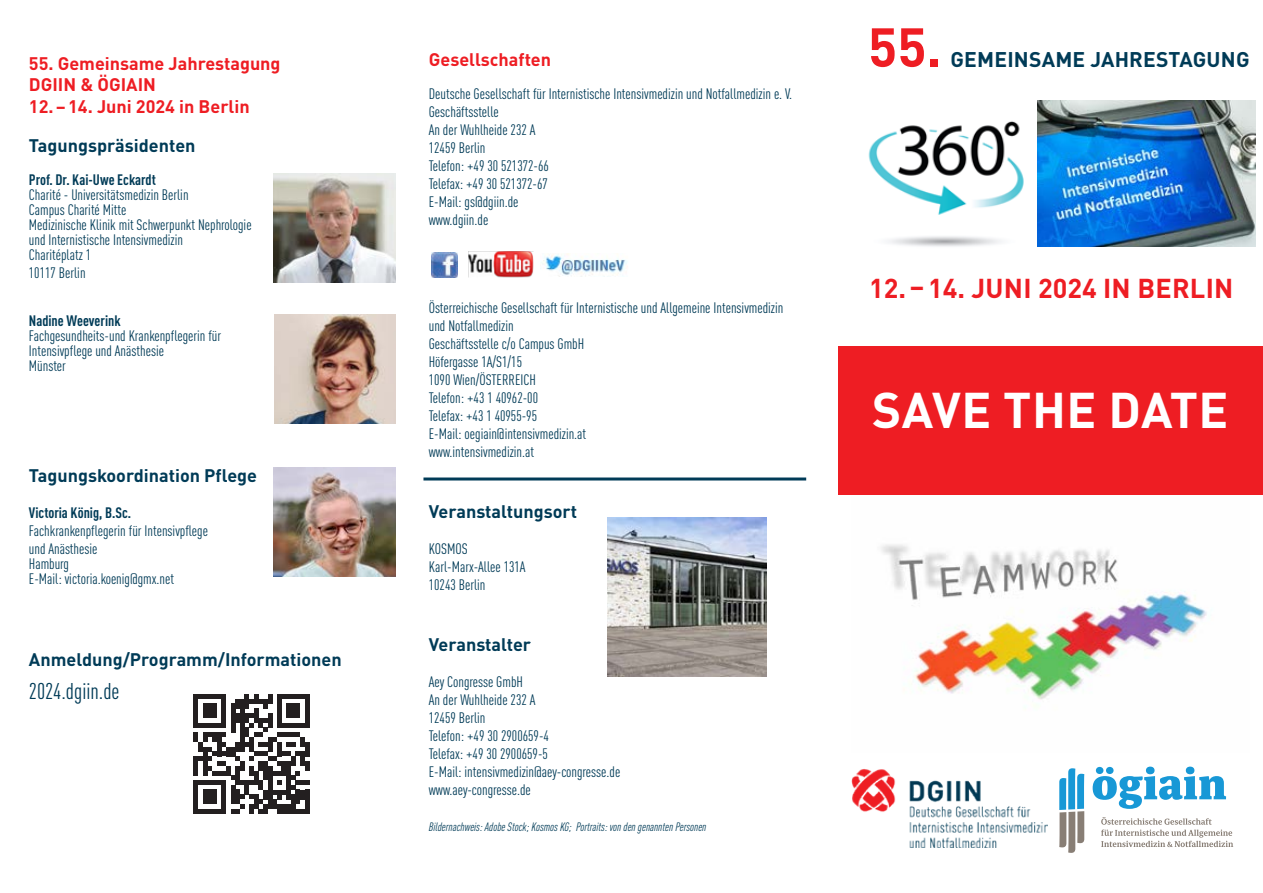
<style>
.page{position:relative;width:1263px;height:893px;background:#fff}
.page>*{position:absolute;margin:0;border:0;box-sizing:border-box;transform-origin:0 0}
.t1{font:700 54px "DIN Pro";color:#ee1d23}
.t2{font:700 49.5px "DIN Pro";letter-spacing:.01em;color:#fff}
.t3{font:700 27px "DIN Pro";letter-spacing:.01em;color:#ee1d23}
.t4{font:condensed 22.5px "DIN Pro";color:#003b57}
.t5{font:700 21px "DIN Pro";letter-spacing:.01em;color:#003b57}
.t6{font:700 18px "DIN Pro";color:#003b57}
.t7{font:700 18px/21.6px "DIN Pro";color:#ee1d23}
.t8{font:condensed 15px/18px "DIN Pro";color:#003b57}
.t9{font:700 condensed 15px "DIN Pro";color:#003b57}
.t10{font:italic condensed 12px "DIN Pro";color:#003b57}
</style>
<div class="page">
<img style="left:851px;top:769px;width:196px;height:78px">
<svg style="left:1059px;top:768px;width:25px;height:85px"></svg>
<svg style="left:1101px;top:817px;width:132px;height:30px"></svg>
<svg style="left:1093px;top:767px;width:133px;height:42px"></svg>
<img style="left:432px;top:252px;width:25px;height:26px">
<img style="left:607px;top:517px;width:159px;height:159px">
<img style="left:468px;top:251px;width:66px;height:27px">
<hr style="left:423px;top:477px;width:383px;height:3px;background:#003b57">
<img style="left:273px;top:173px;width:122px;height:109px">
<img style="left:274px;top:315px;width:121px;height:108px">
<img style="left:273px;top:468px;width:122px;height:109px">
<img style="left:868px;top:100px;width:181px;height:147px">
<img style="left:541px;top:253px;width:87px;height:24px">
<img style="left:1037px;top:101px;width:218px;height:145px">
<img style="left:881px;top:544px;width:326px;height:156px">
<div style="left:839px;top:347px;width:424px;height:148px;background:#ee1d23"></div>
<hr style="left:194px;top:694px;width:4px;height:29px;background:#231f20">
<div style="left:203px;top:704px;width:5px;height:14px;background:#231f20"></div>
<hr style="left:208px;top:704px;width:4px;height:14px;background:#231f20">
<div style="left:212px;top:704px;width:5px;height:14px;background:#231f20"></div>
<svg style="left:198px;top:694px;width:23px;height:5px"></svg>
<div style="left:221px;top:694px;width:5px;height:29px;background:#231f20"></div>
<hr style="left:231px;top:704px;width:4px;height:19px;background:#231f20">
<div style="left:235px;top:699px;width:5px;height:9px;background:#231f20"></div>
<div style="left:240px;top:699px;width:5px;height:24px;background:#231f20"></div>
<hr style="left:245px;top:694px;width:4px;height:14px;background:#231f20">
<hr style="left:254px;top:694px;width:4px;height:10px;background:#231f20">
<hr style="left:254px;top:708px;width:4px;height:15px;background:#231f20">
<svg style="left:249px;top:699px;width:14px;height:5px"></svg>
<div style="left:263px;top:699px;width:5px;height:9px;background:#231f20"></div>
<hr style="left:268px;top:694px;width:4px;height:10px;background:#231f20">
<div style="left:277px;top:694px;width:5px;height:29px;background:#231f20"></div>
<div style="left:286px;top:704px;width:5px;height:14px;background:#231f20"></div>
<div style="left:291px;top:704px;width:5px;height:14px;background:#231f20"></div>
<hr style="left:296px;top:704px;width:4px;height:14px;background:#231f20">
<svg style="left:282px;top:694px;width:23px;height:5px"></svg>
<hr style="left:305px;top:694px;width:4px;height:29px;background:#231f20">
<svg style="left:194px;top:713px;width:115px;height:101px"></svg>
<hr style="left:305px;top:790px;width:4px;height:14px;background:#231f20">
<hr style="left:305px;top:804px;width:4px;height:10px;background:#231f20">
<p class="t7" style="left:29px;top:51px;width:253px">55. Gemeinsame Jahrestagung<br>DGIIN &amp; ÖGIAIN<br>12.–14. Juni 2024 in Berlin</p>
<p class="t6" style="left:29px;top:132px;width:168px">Tagungspräsidenten</p>
<p class="t9" style="left:29px;top:169px;width:128px">Prof. Dr. Kai-Uwe Eckardt</p>
<p class="t8" style="left:29px;top:187px;width:224px;line-height:15px">Charité - Universitätsmedizin Berlin<br>Campus Charité Mitte<br>Medizinische Klinik mit Schwerpunkt Nephrologie und Internistische Intensivmedizin<br>Charitéplatz 1</p>
<p class="t8" style="left:29px;top:263px;width:58px">10117 Berlin</p>
<p class="t9" style="left:29px;top:310px;width:93px">Nadine Weeverink</p>
<p class="t8" style="left:29px;top:328px;width:194px;line-height:15px">Fachgesundheits-und Krankenpflegerin für<br>Intensivpflege und Anästhesie<br>Münster</p>
<p class="t6" style="left:29px;top:462px;width:230px">Tagungskoordination Pflege</p>
<p class="t9" style="left:29px;top:502px;width:104px">Victoria König, B.Sc.</p>
<p class="t8" style="left:29px;top:521px;width:181px">Fachkrankenpflegerin für Intensivpflege und Anästhesie</p>
<p class="t8" style="left:29px;top:556px;width:147px;line-height:15px">Hamburg<br>E-Mail: victoria.koenig@gmx.net</p>
<p class="t6" style="left:29px;top:645px;width:314px">Anmeldung/Programm/Informationen</p>
<h3 class="t4" style="left:29px;top:675px;width:92px">2024.dgiin.de</h3>
<p class="t7" style="left:429px;top:47px;width:124px">Gesellschaften</p>
<p class="t8" style="left:429px;top:83px;width:365px">Deutsche Gesellschaft für Internistische Intensivmedizin und Notfallmedizin e. V.<br>Geschäftsstelle<br>An der Wuhlheide 232 A<br>12459 Berlin<br>Telefon: +49 30 521372-66<br>Telefax: +49 30 521372-67<br>E-Mail: gs@dgiin.de<br>www.dgiin.de</p>
<p class="t8" style="left:429px;top:298px;width:356px">Österreichische Gesellschaft für Internistische und Allgemeine Intensivmedizin und Notfallmedizin<br>Geschäftsstelle c/o Campus GmbH<br>Höfergasse 1A/S1/15<br>1090 Wien/ÖSTERREICH<br>Telefon: +43 1 40962-00<br>Telefax: +43 1 40955-95<br>E-Mail: oegiain@intensivmedizin.at<br>www.intensivmedizin.at</p>
<p class="t6" style="left:429px;top:497px;width:150px">Veranstaltungsort</p>
<p class="t8" style="left:429px;top:539px;width:98px">KOSMOS<br>Karl-Marx-Allee 131A<br>10243 Berlin</p>
<p class="t6" style="left:429px;top:631px;width:104px">Veranstalter</p>
<p class="t8" style="left:429px;top:672px;width:193px">Aey Congresse GmbH<br>An der Wuhlheide 232 A<br>12459 Berlin<br>Telefon: +49 30 2900659-4<br>Telefax: +49 30 2900659-5<br>E-Mail: intensivmedizin@aey-congresse.de www.aey-congresse.de</p>
<p class="t10" style="left:429px;top:819px;width:279px">Bildernachweis: Adobe Stock; Kosmos KG; Portraits: von den genannten Personen</p>
<h1 class="t1" style="left:868px;top:5px;width:75px">55.</h1>
<h3 class="t5" style="left:950px;top:43px;width:301px">GEMEINSAME JAHRESTAGUNG</h3>
<h3 class="t3" style="left:869px;top:267px;width:366px">12.–14. JUNI 2024 IN BERLIN</h3>
<h2 class="t2" style="left:872px;top:371px;width:358px">SAVE THE DATE</h2>
</div>
